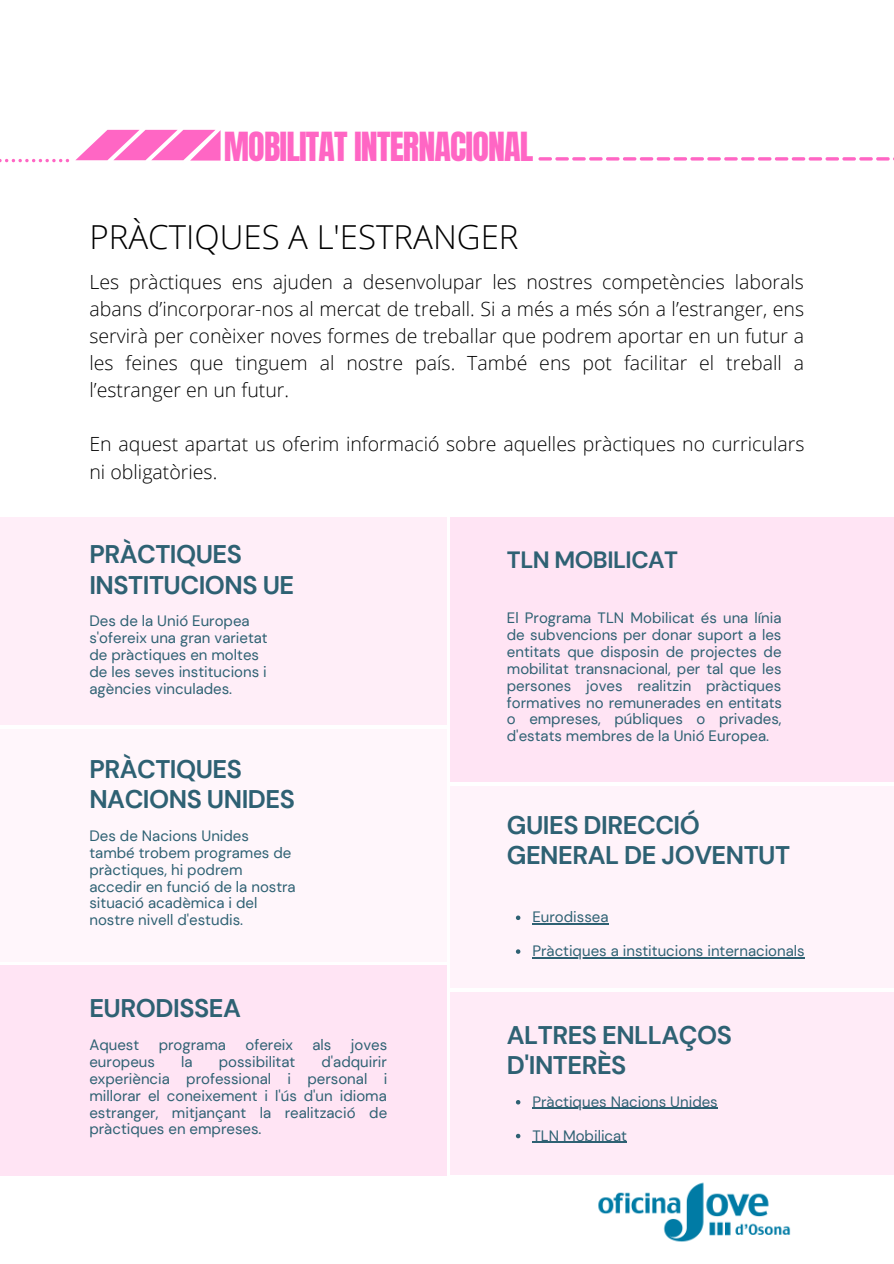
<style>
.page{position:relative;width:894px;height:1264px;background:#fff}
.page>*{position:absolute;margin:0;border:0;box-sizing:border-box;transform-origin:0 0}
.t1{font:34.05px "Anton";letter-spacing:-.025em;color:#ff66c4}
.t2{font:300 33px "Open Sans";color:#000}
.t3{font:700 25.5px/30.5px "DM Sans";letter-spacing:-.02em;color:#2e6173}
.t4{font:700 23.55px "DM Sans";letter-spacing:-.02em;color:#2e6173}
.t5{font:300 19.5px/27px "Open Sans";color:#000;text-align:justify}
.t6{font:15px/17px "DM Sans";color:#2e6173}
</style>
<div class="page">
<div style="left:0;top:517px;width:446px;height:208px;background:#ffeef8"></div>
<div style="left:0;top:964px;width:446px;height:211px;background:#ffe4f4"></div>
<div style="left:0;top:729px;width:446px;height:232px;background:#fff6fb"></div>
<div style="left:450px;top:786px;width:443px;height:202px;background:#fff3fa"></div>
<div style="left:450px;top:992px;width:443px;height:182px;background:#ffebf7"></div>
<svg style="left:0;top:159px;width:69px;height:3px"></svg>
<svg style="left:538px;top:157px;width:352px;height:3px"></svg>
<svg style="left:75px;top:130px;width:145px;height:30px"></svg>
<img style="left:598px;top:1182px;width:193px;height:60px">
<svg style="left:515px;top:915px;width:5px;height:5px"></svg>
<hr style="left:532px;top:923px;width:76px;height:1px;background:#2e6173">
<svg style="left:515px;top:949px;width:5px;height:4px"></svg>
<hr style="left:532px;top:957px;width:272px;height:1px;background:#2e6173">
<svg style="left:515px;top:1100px;width:5px;height:4px"></svg>
<hr style="left:532px;top:1107px;width:185px;height:1px;background:#2e6173">
<svg style="left:515px;top:1133px;width:5px;height:5px"></svg>
<hr style="left:532px;top:1141px;width:95px;height:1px;background:#2e6173">
<div style="left:450px;top:517px;width:443px;height:265px;background:#ffe4f4"></div>
<p class="t1" style="left:224px;top:123px;width:311px">MOBILITAT INTERNACIONAL</p>
<p class="t2" style="left:89px;top:213px;width:430px">PRÀCTIQUES A L'ESTRANGER</p>
<p class="t5" style="left:89px;top:268px;width:716px">Les pràctiques ens ajuden a desenvolupar les nostres competències laborals abans d’incorporar-nos al mercat de treball. Si a més a més són a l’estranger, ens servirà per conèixer noves formes de treballar que podrem aportar en un futur a les feines que tinguem al nostre país. També ens pot facilitar el treball a l’estranger en un futur.</p>
<p class="t5" style="left:89px;top:430px;width:716px">En aquest apartat us oferim informació sobre aquelles pràctiques no curriculars ni obligatòries.</p>
<p class="t3" style="left:89px;top:539px;width:206px">PRÀCTIQUES<br>INSTITUCIONS UE</p>
<p class="t6" style="left:89px;top:612px;width:180px">Des de la Unió Europea s'ofereix una gran varietat de pràctiques en moltes de les seves institucions i agències vinculades.</p>
<p class="t3" style="left:89px;top:753px;width:207px">PRÀCTIQUES<br>NACIONS UNIDES</p>
<p class="t6" style="left:89px;top:827px;width:208px">Des de Nacions Unides també trobem programes de pràctiques, hi podrem accedir en funció de la nostra situació acadèmica i del nostre nivell d'estudis.</p>
<p class="t3" style="left:89px;top:993px;width:153px">EURODISSEA</p>
<p class="t6" style="left:89px;top:1036px;width:51px">Aquest</p>
<p class="t6" style="left:159px;top:1036px;width:69px">programa</p>
<p class="t6" style="left:245px;top:1036px;width:49px">ofereix</p>
<p class="t6" style="left:312px;top:1036px;width:20px">als</p>
<p class="t6" style="left:351px;top:1036px;width:38px">joves</p>
<p class="t6" style="left:89px;top:1053px;width:67px">europeus</p>
<p class="t6" style="left:181px;top:1053px;width:13px">la</p>
<p class="t6" style="left:219px;top:1053px;width:78px">possibilitat</p>
<p class="t6" style="left:89px;top:1053px;width:299px;text-align:justify;text-indent:232px">d'adquirir experiència professional i personal i millorar el coneixement i l'ús d'un idioma estranger, mitjançant la realització de pràctiques en empreses.</p>
<p class="t4" style="left:506px;top:545px;width:173px">TLN MOBILICAT</p>
<p class="t6" style="left:506px;top:609px;width:277px;text-align:justify">El Programa TLN Mobilicat és una línia de subvencions per donar suport a les entitats que disposin de projectes de mobilitat transnacional, per tal que les persones joves realitzin pràctiques formatives no remunerades en entitats o empreses, públiques o privades, d'estats membres de la Unió Europea.</p>
<p class="t3" style="left:506px;top:809px;width:285px">GUIES DIRECCIÓ<br>GENERAL DE JOVENTUT</p>
<p class="t6" style="left:532px;top:908px;width:78px">Eurodissea</p>
<p class="t6" style="left:532px;top:942px;width:274px">Pràctiques a institucions internacionals</p>
<p class="t3" style="left:506px;top:1019px;width:226px">ALTRES ENLLAÇOS<br>D'INTERÈS</p>
<p class="t6" style="left:532px;top:1093px;width:187px">Pràctiques Nacions Unides</p>
<p class="t6" style="left:532px;top:1126px;width:96px">TLN Mobilicat</p>
</div>
